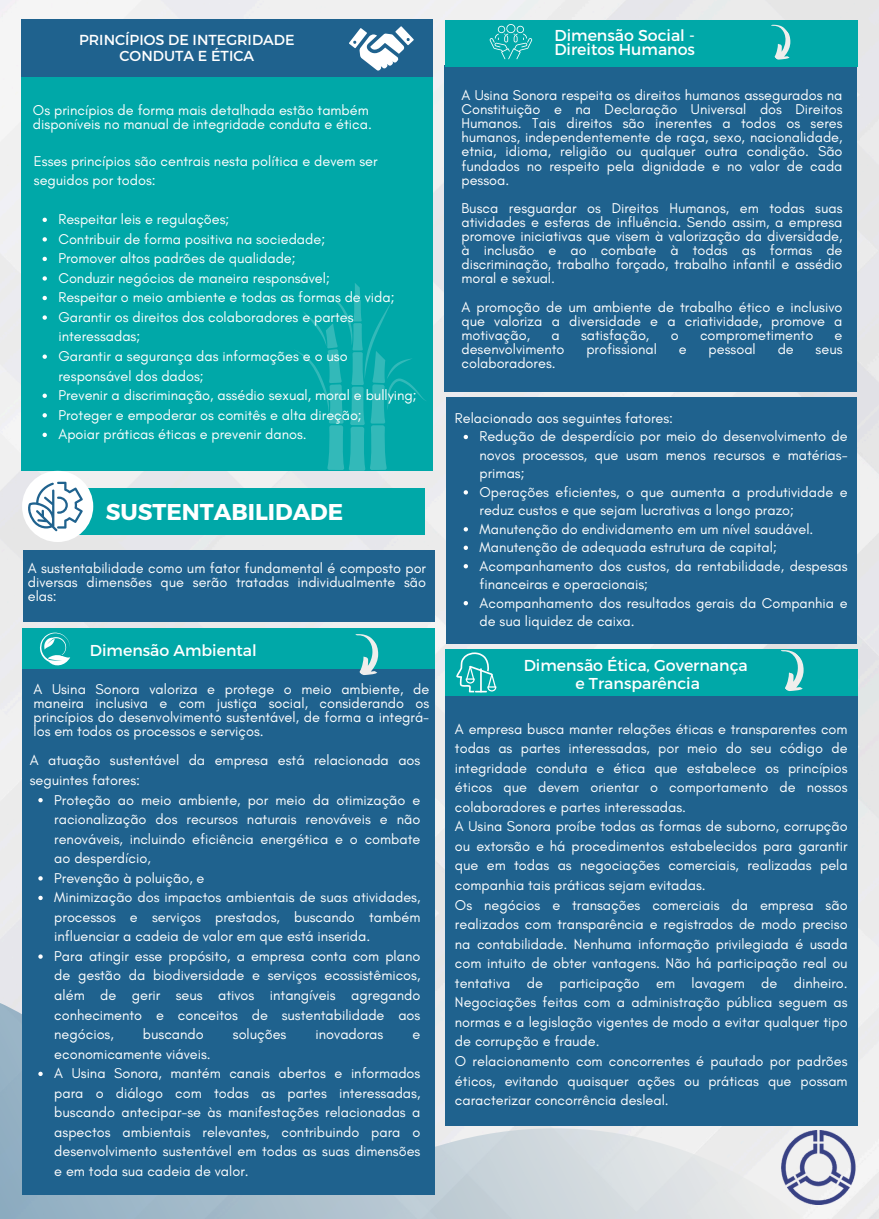
<style>
.page{position:relative;width:879px;height:1219px;background:#fff}
.page>*{position:absolute;margin:0;border:0;box-sizing:border-box;transform-origin:0 0}
.t1{font:700 22.9px "Montserrat";color:#fff}
.t2{font:15.8px/14.1px "Montserrat";color:#fff}
.t3{font:14.5px/19.5px "Glacial Indifference";color:#fff;text-align:justify}
.t4{font:14.5px/16.3px "Montserrat";color:#fff;text-align:center}
</style>
<div class="page">
<img style="left:0;top:0;width:879px;height:979px">
<div style="left:22px;top:19px;width:411px;height:452px;background:#00a8a8"></div>
<div style="left:21px;top:19px;width:412px;height:58px;background:#1f628e"></div>
<svg style="left:349px;top:26px;width:65px;height:45px"></svg>
<svg style="left:43px;top:218px;width:4px;height:4px"></svg>
<svg style="left:43px;top:237px;width:4px;height:4px"></svg>
<svg style="left:43px;top:257px;width:4px;height:4px"></svg>
<svg style="left:43px;top:276px;width:4px;height:5px"></svg>
<svg style="left:43px;top:296px;width:4px;height:4px"></svg>
<svg style="left:43px;top:315px;width:4px;height:5px"></svg>
<svg style="left:43px;top:354px;width:4px;height:5px"></svg>
<svg style="left:43px;top:394px;width:4px;height:4px"></svg>
<svg style="left:43px;top:413px;width:4px;height:4px"></svg>
<svg style="left:43px;top:433px;width:4px;height:4px"></svg>
<svg style="left:295px;top:283px;width:131px;height:188px"></svg>
<svg style="left:0;top:979px;width:879px;height:240px;background:#ccd6dd"></svg>
<img style="left:781px;top:1130px;width:79px;height:75px">
<div style="left:23px;top:550px;width:412px;height:71px;background:#1f628e"></div>
<div style="left:43px;top:489px;width:382px;height:46px;background:#00a8a8"></div>
<div style="left:22px;top:471px;width:71px;height:71px;background:#fff;border-radius:50%"></div>
<svg style="left:26px;top:482px;width:57px;height:49px"></svg>
<div style="left:22px;top:628px;width:413px;height:46px;background:#00a8a8"></div>
<div style="left:22px;top:669px;width:413px;height:526px;background:#1f628e"></div>
<svg style="left:40px;top:632px;width:30px;height:34px"></svg>
<svg style="left:38px;top:798px;width:5px;height:4px"></svg>
<svg style="left:38px;top:876px;width:5px;height:4px"></svg>
<svg style="left:38px;top:896px;width:5px;height:4px"></svg>
<svg style="left:38px;top:954px;width:5px;height:5px"></svg>
<svg style="left:38px;top:1071px;width:5px;height:5px"></svg>
<svg style="left:355px;top:634px;width:24px;height:41px"></svg>
<div style="left:445px;top:65px;width:412px;height:326px;background:#1f628e"></div>
<div style="left:445px;top:20px;width:412px;height:46px;background:#00a8a8"></div>
<svg style="left:771px;top:24px;width:20px;height:36px"></svg>
<svg style="left:490px;top:24px;width:42px;height:35px"></svg>
<div style="left:445px;top:691px;width:412px;height:435px;background:#1f628e"></div>
<div style="left:445px;top:649px;width:412px;height:47px;background:#00a8a8"></div>
<svg style="left:764px;top:644px;width:53px;height:47px"></svg>
<svg style="left:456px;top:652px;width:40px;height:40px"></svg>
<div style="left:446px;top:397px;width:411px;height:247px;background:#1f628e"></div>
<svg style="left:464px;top:435px;width:4px;height:4px"></svg>
<svg style="left:464px;top:490px;width:4px;height:4px"></svg>
<svg style="left:464px;top:527px;width:4px;height:4px"></svg>
<svg style="left:464px;top:546px;width:4px;height:4px"></svg>
<svg style="left:464px;top:564px;width:4px;height:4px"></svg>
<svg style="left:464px;top:601px;width:4px;height:4px"></svg>
<h2 class="t4" style="left:79px;top:31px;width:217px">PRINCÍPIOS DE INTEGRIDADE<br>CONDUTA E ÉTICA</h2>
<p class="t3" style="left:33px;top:103px;width:340px;line-height:14.1px">Os princípios de forma mais detalhada estão também disponíveis no manual de integridade conduta e ética.</p>
<p class="t3" style="left:34px;top:151px;width:345px">Esses princípios são centrais nesta política e devem ser seguidos por todos:</p>
<p class="t3" style="left:58px;top:209px;width:172px">Respeitar leis e regulações;</p>
<p class="t3" style="left:58px;top:229px;width:268px">Contribuir de forma positiva na sociedade;</p>
<p class="t3" style="left:58px;top:248px;width:239px">Promover altos padrões de qualidade;</p>
<p class="t3" style="left:58px;top:268px;width:273px">Conduzir negócios de maneira responsável;</p>
<p class="t3" style="left:58px;top:287px;width:338px">Respeitar o meio ambiente e todas as formas de vida;</p>
<p class="t3" style="left:58px;top:307px;width:297px">Garantir os direitos dos colaboradores e partes interessadas;</p>
<p class="t3" style="left:58px;top:346px;width:291px">Garantir a segurança das informações e o uso responsável dos dados;</p>
<p class="t3" style="left:58px;top:385px;width:360px">Prevenir a discriminação, assédio sexual, moral e bullying;</p>
<p class="t3" style="left:58px;top:405px;width:305px">Proteger e empoderar os comitês e alta direção;</p>
<p class="t3" style="left:58px;top:424px;width:250px">Apoiar práticas éticas e prevenir danos.</p>
<p class="t1" style="left:106px;top:497px;width:239px">SUSTENTABILIDADE</p>
<p class="t3" style="left:28px;top:560px;width:400px;line-height:14.1px">A sustentabilidade como um fator fundamental é composto por diversas dimensões que serão tratadas individualmente são elas:</p>
<p class="t2" style="left:90px;top:642px;width:168px">Dimensão Ambiental</p>
<p class="t3" style="left:34px;top:681px;width:397px;line-height:14.1px">A Usina Sonora valoriza e protege o meio ambiente, de maneira inclusiva e com justiça social, considerando os princípios do desenvolvimento sustentável, de forma a integrá&shy;los em todos os processos e serviços.</p>
<p class="t3" style="left:30px;top:750px;width:392px">A atuação sustentável da empresa está relacionada aos seguintes fatores:</p>
<p class="t3" style="left:54px;top:790px;width:368px">Proteção ao meio ambiente, por meio da otimização e racionalização dos recursos naturais renováveis e não renováveis, incluindo eficiência energética e o combate ao desperdício,</p>
<p class="t3" style="left:54px;top:868px;width:152px">Prevenção à poluição, e</p>
<p class="t3" style="left:54px;top:887px;width:368px">Minimização dos impactos ambientais de suas atividades, processos e serviços prestados, buscando também influenciar a cadeia de valor em que está inserida.</p>
<p class="t3" style="left:54px;top:946px;width:368px">Para atingir esse propósito, a empresa conta com plano de gestão da biodiversidade e serviços ecossistêmicos, além de gerir seus ativos intangíveis agregando conhecimento e conceitos de sustentabilidade aos negócios,</p>
<p class="t3" style="left:143px;top:1024px;width:62px">buscando</p>
<p class="t3" style="left:233px;top:1024px;width:55px">soluções</p>
<p class="t3" style="left:316px;top:1024px;width:69px">inovadoras</p>
<p class="t3" style="left:412px;top:1024px;width:9px">e</p>
<p class="t3" style="left:54px;top:1044px;width:158px">economicamente viáveis.</p>
<p class="t3" style="left:54px;top:1063px;width:368px">A Usina Sonora, mantém canais abertos e informados para o diálogo com todas as partes interessadas, buscando antecipar-se às manifestações relacionadas a aspectos ambientais relevantes, contribuindo para o desenvolvimento sustentável em todas as suas dimensões e em toda sua cadeia de valor.</p>
<p class="t2" style="left:554px;top:28px;width:142px">Dimensão Social -<br>Direitos Humanos</p>
<p class="t3" style="left:461px;top:88px;width:382px;line-height:14.1px">A Usina Sonora respeita os direitos humanos assegurados na Constituição e na Declaração Universal dos Direitos Humanos. Tais direitos são inerentes a todos os seres humanos, independentemente de raça, sexo, nacionalidade, etnia, idioma, religião ou qualquer outra condição. São fundados no respeito pela dignidade e no valor de cada pessoa.</p>
<p class="t3" style="left:461px;top:201px;width:383px;line-height:14.1px">Busca resguardar os Direitos Humanos, em todas suas atividades e esferas de influência. Sendo assim, a empresa promove iniciativas que visem à valorização da diversidade, à inclusão e ao combate à todas as formas de discriminação, trabalho forçado, trabalho infantil e assédio moral e sexual.</p>
<p class="t3" style="left:461px;top:300px;width:382px;line-height:14.1px">A promoção de um ambiente de trabalho ético e inclusivo que valoriza a diversidade e a criatividade, promove a motivação,</p>
<p class="t3" style="left:551px;top:325px;width:10px">a</p>
<p class="t3" style="left:581px;top:325px;width:70px">satisfação,</p>
<p class="t3" style="left:671px;top:325px;width:9px">o</p>
<p class="t3" style="left:700px;top:325px;width:115px">comprometimento</p>
<p class="t3" style="left:835px;top:325px;width:9px">e</p>
<p class="t3" style="left:461px;top:339px;width:104px">desenvolvimento</p>
<p class="t3" style="left:586px;top:339px;width:72px">profissional</p>
<p class="t3" style="left:679px;top:339px;width:9px">e</p>
<p class="t3" style="left:709px;top:339px;width:49px">pessoal</p>
<p class="t3" style="left:778px;top:339px;width:18px">de</p>
<p class="t3" style="left:816px;top:339px;width:28px">seus</p>
<p class="t3" style="left:461px;top:353px;width:96px">colaboradores.</p>
<p class="t3" style="left:455px;top:408px;width:220px">Relacionado aos seguintes fatores:</p>
<p class="t3" style="left:480px;top:427px;width:370px;line-height:18.5px">Redução de desperdício por meio do desenvolvimento de novos processos, que usam menos recursos e matérias&shy;primas;</p>
<p class="t3" style="left:480px;top:482px;width:370px;line-height:18.5px">Operações eficientes, o que aumenta a produtividade e reduz custos e que sejam lucrativas a longo prazo;</p>
<p class="t3" style="left:480px;top:519px;width:335px">Manutenção do endividamento em um nível saudável.</p>
<p class="t3" style="left:480px;top:537px;width:299px">Manutenção de adequada estrutura de capital;</p>
<p class="t3" style="left:480px;top:556px;width:370px;line-height:18.5px">Acompanhamento dos custos, da rentabilidade, despesas financeiras e operacionais;</p>
<p class="t3" style="left:480px;top:593px;width:370px;line-height:18.5px">Acompanhamento dos resultados gerais da Companhia e de sua liquidez de caixa.</p>
<p class="t2" style="left:524px;top:658px;width:226px">Dimensão Ética, Governança</p>
<p class="t2" style="left:576px;top:675px;width:126px">e Transparência</p>
<p class="t3" style="left:455px;top:719px;width:394px">A empresa busca manter relações éticas e transparentes com todas as partes interessadas, por meio do seu código de integridade conduta e ética que estabelece os princípios éticos que devem orientar o comportamento de nossos colaboradores e partes interessadas.</p>
<h1 class="t3" style="left:455px;top:816px;width:394px">A Usina Sonora proíbe todas as formas de suborno, corrupção ou extorsão e há procedimentos estabelecidos para garantir que em todas as negociações comerciais, realizadas pela companhia tais práticas sejam evitadas.</h1>
<p class="t3" style="left:455px;top:895px;width:394px">Os negócios e transações comerciais da empresa são realizados com transparência e registrados de modo preciso na contabilidade. Nenhuma informação privilegiada é usada com intuito de obter vantagens. Não há participação real ou tentativa de participação em lavagem de dinheiro.<br>Negociações feitas com a administração pública seguem as normas e a legislação vigentes de modo a evitar qualquer tipo de corrupção e fraude.</p>
<p class="t3" style="left:455px;top:1051px;width:394px">O relacionamento com concorrentes é pautado por padrões éticos, evitando quaisquer ações ou práticas que possam caracterizar concorrência desleal.</p>
</div>
